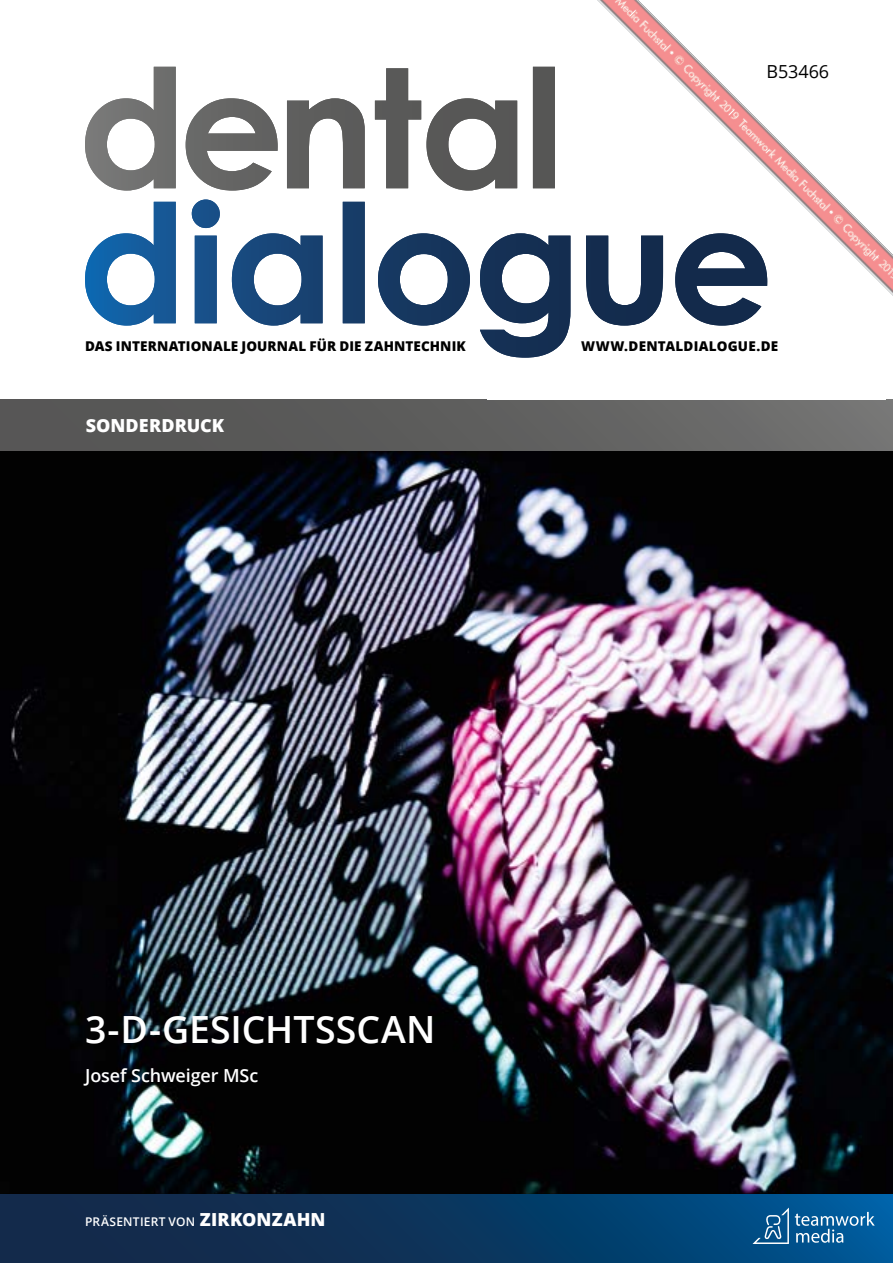
<style>
.page{position:relative;width:893px;height:1263px;background:#fff}
.page>*{position:absolute;margin:0;border:0;box-sizing:border-box;transform-origin:0 0}
.dd_2018_titel{font:600 37.5px "Open Sans";color:#fff}
.t1{font:800 18px "Open Sans";letter-spacing:.005em;color:#fff}
.dd_2018_ueberzeile_v{font:600 18px "Open Sans";letter-spacing:-.005em;color:#fff}
.t2{font:18px "Open Sans";letter-spacing:-.005em;color:#000}
.t3{font:800 13.5px "Open Sans";letter-spacing:.01em;color:#000}
.t4{font:600 12px "Open Sans";letter-spacing:.02em;color:#fff}
.s1{font-weight:800;font-size:18px}
.s2{font-weight:600;font-size:12px}
</style>
<div class="page">
<img style="left:0;top:451px;width:893px;height:744px">
<svg style="left:85px;top:67px;width:470px;height:124px"></svg>
<svg style="left:85px;top:200px;width:662px;height:158px"></svg>
<div style="left:0;top:400px;width:893px;height:51px;background:linear-gradient(to right,#515050,#70706f)"></div>
<svg style="left:0;top:1195px;width:893px;height:68px;background:#0a3862"></svg>
<svg style="left:795px;top:1212px;width:80px;height:31px;background:#3379ac"></svg>
<svg style="left:753px;top:1208px;width:36px;height:36px"></svg>
<img style="left:573px;top:0;width:320px;height:320px">
<p class="t2" style="left:766px;top:60px;width:64px">B53466</p>
<p class="t3" style="left:85px;top:336px;width:382px">DAS INTERNATIONALE JOURNAL FÜR DIE ZAHNTECHNIK</p>
<p class="t3" style="left:581px;top:336px;width:199px">WWW.DENTALDIALOGUE.DE</p>
<p class="t1" style="left:86px;top:412px;width:140px">SONDERDRUCK</p>
<p class="dd_2018_titel" style="left:85px;top:1003px;width:352px">3-D-GESICHTSSCAN</p>
<p class="dd_2018_ueberzeile_v" style="left:85px;top:1063px;width:175px">Josef Schweiger MSc</p>
<p class="t4" style="left:85px;top:1213px;width:242px">PRÄSENTIERT VON <span class="s1">ZIRKONZAHN</span></p>
<p class="t1" style="left:85px;top:1206px;width:263px"><span class="s2">19. JAHRGANG –</span> AUSGABE 12/2018</p>
</div>
